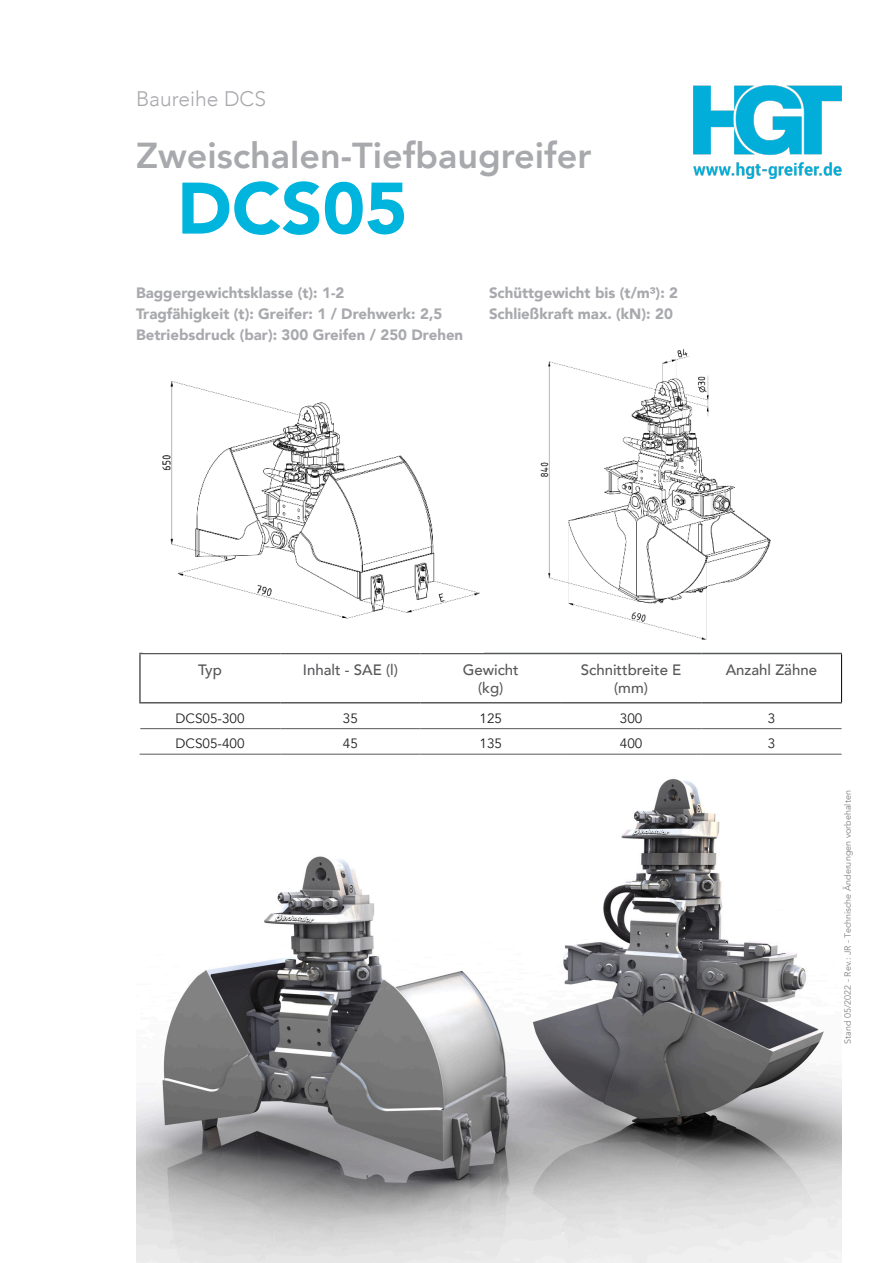
<style>
.page{position:relative;width:893px;height:1263px;background:#fff}
.page>*{position:absolute;margin:0;border:0;box-sizing:border-box;transform-origin:0 0}
.t1{font:900 72px "Avenir";color:#00b5dd}
.t2{font:800 36px "Avenir";color:#a8a9ad}
.t3{font:300 21px "Avenir";color:#a8a9ad}
.t4{font:900 15px/21px "Avenir";color:#a8a9ad}
.t5{font:500 15px/18px "Avenir";color:#57585a;text-align:center}
.t6{font:13.5px "Avenir";color:#231f20}
.t7{font:9px "Avenir";color:#808285}
</style>
<div class="page">
<hr style="left:139px;top:653px;width:141px;height:1px;background:#57585a">
<hr style="left:139px;top:654px;width:2px;height:48px;background:#57585a">
<hr style="left:280px;top:653px;width:141px;height:1px;background:#57585a">
<hr style="left:421px;top:653px;width:140px;height:1px;background:#57585a">
<hr style="left:561px;top:653px;width:140px;height:1px;background:#57585a">
<hr style="left:701px;top:653px;width:141px;height:1px;background:#57585a">
<hr style="left:139px;top:702px;width:141px;height:1px;background:#57585a">
<hr style="left:280px;top:702px;width:141px;height:1px;background:#57585a">
<hr style="left:421px;top:702px;width:140px;height:1px;background:#57585a">
<hr style="left:561px;top:702px;width:140px;height:1px;background:#57585a">
<hr style="left:701px;top:702px;width:141px;height:1px;background:#57585a">
<hr style="left:140px;top:728px;width:140px;height:1px;background:#57585a">
<hr style="left:280px;top:728px;width:141px;height:1px;background:#57585a">
<hr style="left:421px;top:728px;width:140px;height:1px;background:#57585a">
<hr style="left:561px;top:728px;width:140px;height:1px;background:#57585a">
<hr style="left:701px;top:728px;width:141px;height:1px;background:#57585a">
<hr style="left:140px;top:754px;width:140px;height:1px;background:#57585a">
<hr style="left:280px;top:754px;width:141px;height:1px;background:#57585a">
<hr style="left:421px;top:754px;width:140px;height:1px;background:#57585a">
<hr style="left:561px;top:754px;width:140px;height:1px;background:#57585a">
<hr style="left:701px;top:754px;width:141px;height:1px;background:#57585a">
<hr style="left:841px;top:654px;width:1px;height:48px;background:#000">
<img style="left:136px;top:779px;width:706px;height:484px">
<img style="left:693px;top:85px;width:149px;height:93px">
<img style="left:540px;top:348px;width:231px;height:292px">
<img style="left:162px;top:381px;width:318px;height:238px">
<h3 class="t3" style="left:136px;top:86px;width:131px">Baureihe DCS</h3>
<h2 class="t2" style="left:136px;top:127px;width:457px">Zweischalen-Tiefbaugreifer</h2>
<h1 class="t1" style="left:177px;top:147px;width:232px">DCS05</h1>
<p class="t4" style="left:136px;top:281px;width:329px">Baggergewichtsklasse (t): 1-2<br>Tragfähigkeit (t): Greifer: 1 / Drehwerk: 2,5<br>Betriebsdruck (bar): 300 Greifen / 250 Drehen</p>
<p class="t4" style="left:489px;top:281px;width:191px">Schüttgewicht bis (t/m³): 2<br>Schließkraft max. (kN): 20</p>
<p class="t5" style="left:198px;top:659px;width:25px">Typ</p>
<p class="t5" style="left:303px;top:659px;width:97px">Inhalt - SAE (l)</p>
<p class="t5" style="left:463px;top:659px;width:58px">Gewicht (kg)</p>
<p class="t5" style="left:581px;top:659px;width:102px">Schnittbreite E (mm)</p>
<p class="t5" style="left:726px;top:659px;width:93px">Anzahl Zähne</p>
<p class="t6" style="left:176px;top:710px;width:71px">DCS05-300</p>
<p class="t6" style="left:343px;top:710px;width:17px">35</p>
<p class="t6" style="left:479px;top:710px;width:24px">125</p>
<p class="t6" style="left:620px;top:710px;width:24px">300</p>
<p class="t6" style="left:768px;top:710px;width:9px">3</p>
<p class="t6" style="left:176px;top:735px;width:71px">DCS05-400</p>
<p class="t6" style="left:343px;top:735px;width:17px">45</p>
<p class="t6" style="left:479px;top:735px;width:24px">135</p>
<p class="t6" style="left:620px;top:735px;width:24px">400</p>
<p class="t6" style="left:768px;top:735px;width:9px">3</p>
<p class="t7" style="left:842px;top:1044px;width:255px;rotate:-90deg">Stand 05/2022 - Rev.: JR - Technische Änderungen vorbehalten</p>
</div>
